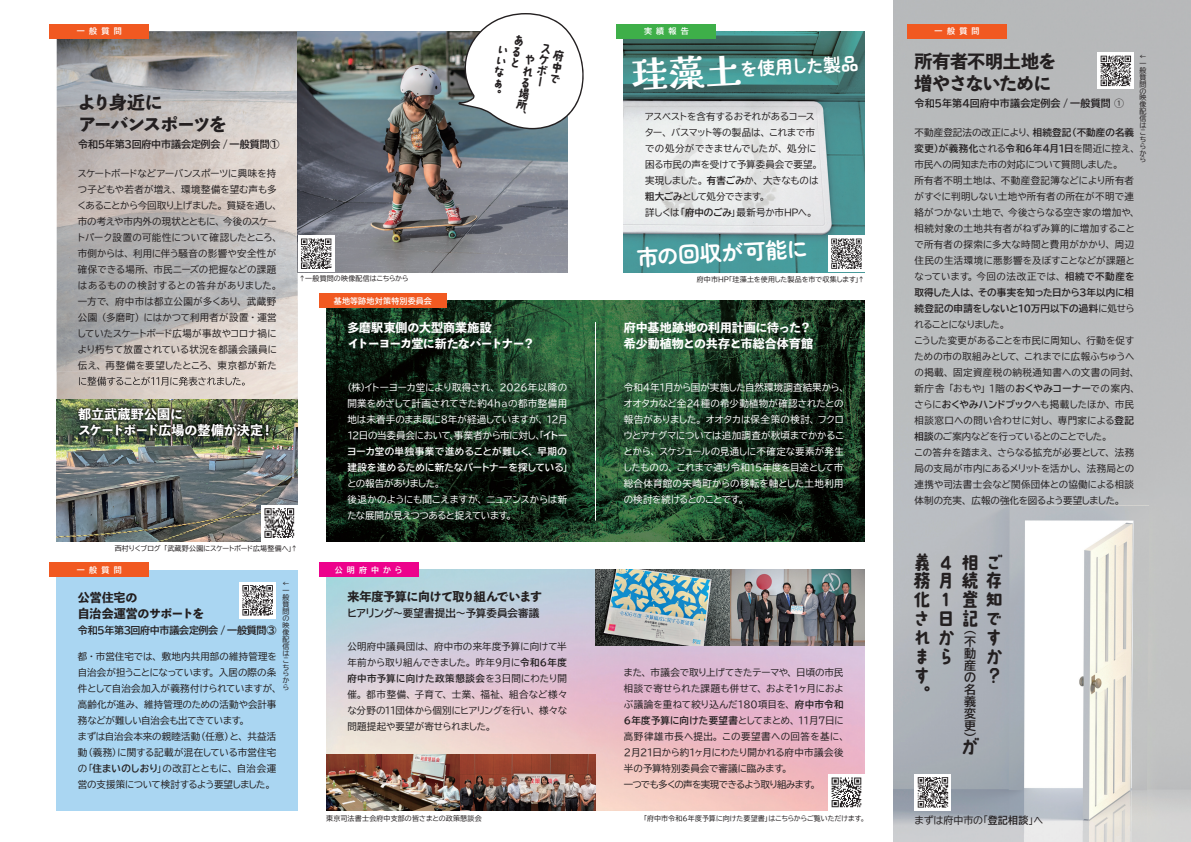
<style>
.page{position:relative;width:1191px;height:842px;background:#fff}
.page>*{position:absolute;margin:0;border:0;box-sizing:border-box;transform-origin:0 0}
.t1{font:700 22.1px "Zen Maru Gothic";color:#fff}
.t2{font:18px/18.9px "AB kokoro no 3";color:#231f20}
.t3{font:800 18px/22px "Toppan Bunkyu Midashi Gothic Std N";letter-spacing:-.05em;color:#231f20}
.t4{font:800 18px "Toppan Bunkyu Midashi Gothic Std N";letter-spacing:-.09em;color:#231f20}
.t5{font:700 17.9px "Zen Maru Gothic";color:#fff}
.t6{font:800 13px/16px "Toppan Bunkyu Midashi Gothic Std N";color:#fff}
.t7{font:800 12px/16px "Toppan Bunkyu Midashi Gothic Std N";letter-spacing:-.015em;color:#fff}
.t8{font:800 12px/16px "Toppan Bunkyu Midashi Gothic Std N";letter-spacing:-.035em;color:#fff}
.t9{font:12px/11.4px "AB kokoro no 3";color:#231f20;text-align:justify}
.t10{font:800 12px "Toppan Bunkyu Midashi Gothic Std N";letter-spacing:-.05em;color:#231f20}
.t11{font:800 12px/16px "Toppan Bunkyu Midashi Gothic Std N";letter-spacing:-.03em;color:#231f20}
.t12{font:12px/12px "BIZ UDP Gothic Bold";color:#231f20;text-align:justify}
.t13{font:10.5px "BIZ UDP Gothic Bold";color:#231f20}
.t14{font:10px "BIZ UDP Gothic Bold";letter-spacing:.005em;color:#231f20}
.t15{font:10px "BIZ UDP Gothic Bold";letter-spacing:-.015em;color:#231f20}
.t16{font:10px "BIZ UDP Gothic Bold";letter-spacing:-.035em;color:#231f20}
.t17{font:10px "BIZ UDP Gothic";letter-spacing:-.005em;color:#231f20}
.t18{font:9.5px/16px "BIZ UDP Gothic";letter-spacing:.005em;color:#231f20}
.t19{font:9.5px/16px "BIZ UDP Gothic";letter-spacing:-.005em;color:#fff}
.t20{font:9.5px/16px "BIZ UDP Gothic Bold";letter-spacing:.015em;color:#231f20}
.t21{font:9.5px/16px "BIZ UDP Gothic Bold";letter-spacing:.03em;color:#fff}
.t22{font:9.5px "BIZ UDP Gothic Bold";letter-spacing:.045em;color:#231f20}
.t23{font:9.5px "BIZ UDP Gothic Bold";letter-spacing:.04em;color:#231f20}
.t24{font:8px "BIZ UDP Gothic Bold";letter-spacing:.51em;color:#fff}
.t25{font:8px "BIZ UDP Gothic Bold";letter-spacing:.025em;color:#fff}
.t26{font:7px/6.9px "BIZ UDP Gothic";letter-spacing:.01em;color:#231f20}
.s1{font-family:"Kaisei Tokumin";font-weight:800;font-size:35.7px}
.s2{font-family:"Koz Go Pr 6 N"}
.s3{font-family:"BIZ UDP Gothic Bold"}
.s4{font-family:"BIZ UDP Gothic"}
</style>
<div class="page">
<img style="left:57px;top:31px;width:241px;height:341px">
<img style="left:893px;top:0;width:298px;height:842px">
<div style="left:57px;top:570px;width:241px;height:241px;background:#aad6f2"></div>
<img style="left:624px;top:31px;width:241px;height:241px">
<img style="left:326px;top:570px;width:539px;height:241px">
<img style="left:326px;top:300px;width:539px;height:241px">
<img style="left:326px;top:754px;width:269px;height:57px">
<img style="left:595px;top:570px;width:270px;height:75px">
<img style="left:57px;top:473px;width:241px;height:68px">
<img style="left:298px;top:31px;width:269px;height:241px">
<img style="left:56px;top:372px;width:242px;height:101px">
<img style="left:79px;top:377px;width:166px;height:9px">
<div style="left:50px;top:563px;width:99px;height:14px;background:#f15921"></div>
<div style="left:907px;top:24px;width:99px;height:14px;background:#f15921"></div>
<div style="left:319px;top:293px;width:127px;height:15px;background:#f15921"></div>
<div style="left:319px;top:563px;width:99px;height:14px;background:#ed028c"></div>
<div style="left:50px;top:24px;width:99px;height:14px;background:#f15921"></div>
<div style="left:617px;top:24px;width:99px;height:14px;background:#3eaf49"></div>
<svg style="left:828px;top:235px;width:37px;height:37px"></svg>
<svg style="left:831px;top:239px;width:30px;height:30px"></svg>
<div style="left:261px;top:505px;width:37px;height:36px;background:#fff"></div>
<svg style="left:264px;top:508px;width:30px;height:30px"></svg>
<div style="left:298px;top:235px;width:36px;height:37px;background:linear-gradient(to right,#fefefe,#fff)"></div>
<svg style="left:301px;top:239px;width:30px;height:30px"></svg>
<div style="left:239px;top:582px;width:37px;height:37px;background:#fff"></div>
<svg style="left:242px;top:585px;width:31px;height:30px"></svg>
<div style="left:828px;top:774px;width:37px;height:37px;background:#fff"></div>
<svg style="left:831px;top:777px;width:30px;height:30px"></svg>
<hr style="left:595px;top:322px;width:1px;height:198px;background:#fff">
<svg style="left:1097px;top:52px;width:37px;height:37px"></svg>
<svg style="left:1100px;top:56px;width:31px;height:30px"></svg>
<svg style="left:914px;top:774px;width:37px;height:37px"></svg>
<svg style="left:917px;top:777px;width:31px;height:30px"></svg>
<svg style="left:457px;top:13px;width:127px;height:116px"></svg>
<p class="t24" style="left:77px;top:27px;width:46px">一般質問</p>
<p class="t24" style="left:644px;top:27px;width:46px">実績報告</p>
<p class="t24" style="left:934px;top:27px;width:46px">一般質問</p>
<p class="t9" style="left:514px;top:34px;width:14px;text-align:left;rotate:10deg">あると　</p>
<p class="t9" style="left:541px;top:42px;width:8px;rotate:10deg">スケボー</p>
<p class="t9" style="left:498px;top:44px;width:8px;rotate:10deg">いいなぁ。</p>
<h2 class="t3" style="left:914px;top:49px;width:143px">所有者不明土地を増やさないために</h2>
<h3 class="t5" style="left:631px;top:64px;width:229px;rotate:-3deg"><span class="s1">珪藻土</span>を使用した製品</h3>
<p class="t26" style="left:1139px;top:52px;width:8px">←一般質問の映像配信はこちらから</p>
<p class="t9" style="left:523px;top:65px;width:8px;rotate:10deg">れる場所、</p>
<h2 class="t3" style="left:78px;top:91px;width:86px">より身近に</h2>
<p class="t14" style="left:914px;top:98px;width:211px">令和５年第４回府中市議会定例会 / 一般質問 <span class="s2">①</span></p>
<h2 class="t4" style="left:78px;top:111px;width:150px">アーバンスポーツを</h2>
<p class="t15" style="left:78px;top:140px;width:203px">令和５年第３回府中市議会定例会 / 一般質問①</p>
<p class="t18" style="left:645px;top:109px;width:175px">アスベストを含有するおそれがあるコースター、バスマット等の製品は、これまで市での処分ができませんでしたが、処分に困る市民の声を受けて予算委員会で要望。実現しました。<span class="s3">有害ごみ</span>か、大きなものは<span class="s3">粗大ごみ</span>として処分できます。<br>詳しくは「<span class="s3">府中のごみ</span>」最新号か市ＨＰへ。</p>
<p class="t18" style="left:914px;top:124px;width:221px">不動産登記法の改正により、<span class="s3">相続登記（不動産の名義</span></p>
<p class="t22" style="left:914px;top:144px;width:223px">変更）が義務化<span class="s4">される</span>令和６年４月１日<span class="s4">を間近に控え、</span></p>
<p class="t18" style="left:914px;top:156px;width:223px">市民への周知また市の対応について質問しました。<br>所有者不明土地は、不動産登記簿などにより所有者がすぐに判明しない土地や所有者の所在が不明で連絡がつかない土地で、今後さらなる空き家の増加や、相続対象の土地共有者がねずみ算的に増加することで所有者の探索に多大な時間と費用がかかり、周辺住民の生活環境に悪影響を及ぼすことなどが課題となっています。今回の法改正では、<span class="s3">相続で不動産を</span></p>
<p class="t20" style="left:914px;top:284px;width:221px">取得した人は、その事実を知った日から３年以内に相続登記の申請をしないと１０万円以下の過料<span class="s4">に処せら</span></p>
<p class="t18" style="left:914px;top:316px;width:223px">れることになりました。<br>こうした変更があることを市民に周知し、行動を促すための市の取組みとして、これまでに広報ふちゅうへの掲載、固定資産税の納税通知書への文書の同封、新庁舎「おもや」１階の<span class="s3">おくやみコーナー</span>での案内、さらに<span class="s3">おくやみハンドブック</span>へも掲載したほか、市民相談窓口への問い合わせに対し、専門家による<span class="s3">登記相談</span>のご案内などを行っているとのことでした。<br>この答弁を踏まえ、さらなる拡充が必要として、法務局の支局が市内にあるメリットを活かし、法務局との連携や司法書士会など関係団体との協働による相談体制の充実、広報の強化を図るよう要望しました。</p>
<p class="t18" style="left:78px;top:165px;width:201px">スケートボードなどアーバンスポーツに興味を持つ子どもや若者が増え、環境整備を望む声も多くあることから今回取り上げました。質疑を通し、市の考えや市内外の現状とともに、今後のスケートパーク設置の可能性について確認したところ、市側からは、利用に伴う騒音の影響や安全性が確保できる場所、市民ニーズの把握などの課題はあるものの検討するとの答弁がありました。一方で、府中市は都立公園が多くあり、武蔵野公園（多磨町）にはかつて利用者が設置・運営していたスケートボード広場が事故やコロナ禍により朽ちて放置されている状況を都議会議員に伝え、再整備を要望したところ、東京都が新た</p>
<h1 class="t1" style="left:636px;top:244px;width:173px;rotate:-3deg">市の回収が可能に</h1>
<p class="t26" style="left:299px;top:275px;width:111px">↑一般質問の映像配信はこちらから</p>
<p class="t26" style="left:697px;top:276px;width:169px">府中市ＨＰ「珪藻土を使用した製品を市で収集します」↑</p>
<p class="t8" style="left:347px;top:319px;width:189px">多磨駅東側の大型商業施設<br>イトーヨーカ堂に新たなパートナー？</p>
<p class="t19" style="left:347px;top:379px;width:222px;text-align:justify">（株）イトーヨーカ堂により取得され、２０２６年以降の開業をめざして計画されてきた約４ｈ<span class="s2">ａの</span>都市整備用地は未着手のまま既に８年が経過していますが、１２月１２日の当委員会において、事業者から市に対し、「<span class="s3">イトー</span></p>
<p class="t21" style="left:347px;top:443px;width:222px">ヨーカ堂の単独事業で進めることが難しく、早期の建設を進めるために新たなパートナーを探している<span class="s4">」</span></p>
<p class="t19" style="left:347px;top:475px;width:221px">との報告がありました。<br>後退かのようにも聞こえますが、ニュアンスからは新たな展開が見えつつあると捉えています。</p>
<p class="t25" style="left:334px;top:296px;width:100px">基地等跡地対策特別委員会</p>
<p class="t7" style="left:624px;top:319px;width:191px">府中基地跡地の利用計画に待った？希少動植物との共存と市総合体育館</p>
<p class="t19" style="left:624px;top:379px;width:223px">令和４年１月から国が実施した自然環境調査結果から、オオタカなど全２４種の希少動植物が確認されたとの報告がありました。オオタカは保全策の検討、フクロウとアナグマについては追加調査が秋頃までかかることから、スケジュールの見通しに不確定な要素が発生したものの、これまで通り令和１５年度を目途として市総合体育館の矢崎町からの移転を軸とした土地利用の検討を続けるとのことです。</p>
<h3 class="t6" style="left:78px;top:405px;width:197px">都立武蔵野公園に<br>スケートボード広場の整備が決定！</h3>
<p class="t26" style="left:115px;top:545px;width:184px">西村りくブログ「武蔵野公園にスケートボード広場整備へ」↑</p>
<p class="t24" style="left:77px;top:566px;width:46px">一般質問</p>
<p class="t26" style="left:282px;top:580px;width:8px">←一般質問の映像配信はこちらから</p>
<p class="t11" style="left:78px;top:588px;width:128px">公営住宅の<br>自治会運営のサポートを</p>
<p class="t16" style="left:78px;top:625px;width:200px">令和５年第３回府中市議会定例会 / 一般質問③</p>
<p class="t18" style="left:78px;top:648px;width:201px">都・市営住宅では、敷地内共用部の維持管理を自治会が担うことになっています。入居の際の条件として自治会加入が義務付けられていますが、高齢化が進み、維持管理のための活動や会計事務などが難しい自治会も出てきています。<br>まずは自治会本来の親睦活動（任意）と、共益活動（義務）に関する記載が混在している市営住宅の「<span class="s3">住まいのしおり</span>」の改訂とともに、自治会運営の支援策について検討するよう要望しました。</p>
<p class="t24" style="left:335px;top:566px;width:69px">公明府中から</p>
<p class="t10" style="left:347px;top:587px;width:196px">来年度予算に向けて取り組んでいます</p>
<p class="t13" style="left:347px;top:607px;width:193px">ヒアリング〜要望書提出〜予算委員会審議</p>
<p class="t18" style="left:347px;top:638px;width:221px">公明府中議員団は、府中市の来年度予算に向けて半年前から取り組んできました。昨年９月に<span class="s3">令和６年度</span></p>
<p class="t23" style="left:347px;top:673px;width:221px">府中市予算に向けた政策懇談会<span class="s4">を３日間にわたり開</span></p>
<p class="t18" style="left:347px;top:686px;width:222px;text-align:justify">催。都市整備、子育て、士業、福祉、組合など様々な分野の１１団体から個別にヒアリングを行い、様々な問題提起や要望が寄せられました。</p>
<p class="t18" style="left:624px;top:665px;width:222px">また、市議会で取り上げてきたテーマや、日頃の市民相談で寄せられた課題も併せて、およそ１ヶ月におよぶ議論を重ねて絞り込んだ１８０項目を、<span class="s3">府中市令和<br>６年度予算に向けた要望書</span>としてまとめ、１１月７日に高野律雄市長へ提出。この要望書への回答を基に、<br>２月２１日から約１ヶ月にわたり開かれる府中市議会後半の予算特別委員会で審議に臨みます。<br>一つでも多くの声を実現できるよう取り組みます。</p>
<p class="t26" style="left:326px;top:815px;width:157px">東京司法書士会府中支部の皆さまとの政策懇談会</p>
<p class="t26" style="left:644px;top:815px;width:223px">「府中市令和６年度予算に向けた要望書」はこちらからご覧いただけます。</p>
<h2 class="t2" style="left:913px;top:553px;width:40px">義４</h2>
<h2 class="t2" style="left:913px;top:572px;width:39px">務月</h2>
<h2 class="t2" style="left:913px;top:591px;width:36px">化１</h2>
<h2 class="t2" style="left:937px;top:610px;width:16px">日</h2>
<h2 class="t2" style="left:913px;top:629px;width:42px">れか</h2>
<h2 class="t2" style="left:937px;top:648px;width:15px">ら</h2>
<h2 class="t2" style="left:961px;top:553px;width:43px;text-align:right">相ご続存登知記です<br>か<br>？</h2>
<h2 class="t2" style="left:913px;top:601px;width:16px;line-height:37.9px">さま</h2>
<h2 class="t2" style="left:913px;top:667px;width:18px">す。</h2>
<p class="t12" style="left:964px;top:630px;width:13px">(</p>
<p class="t12" style="left:964px;top:636px;width:13px">不動産の名義変更)</p>
<h2 class="t2" style="left:961px;top:738px;width:19px">が</h2>
<p class="t17" style="left:914px;top:815px;width:130px">まずは府中市の「<span class="s3">登記相談</span>」へ</p>
</div>
